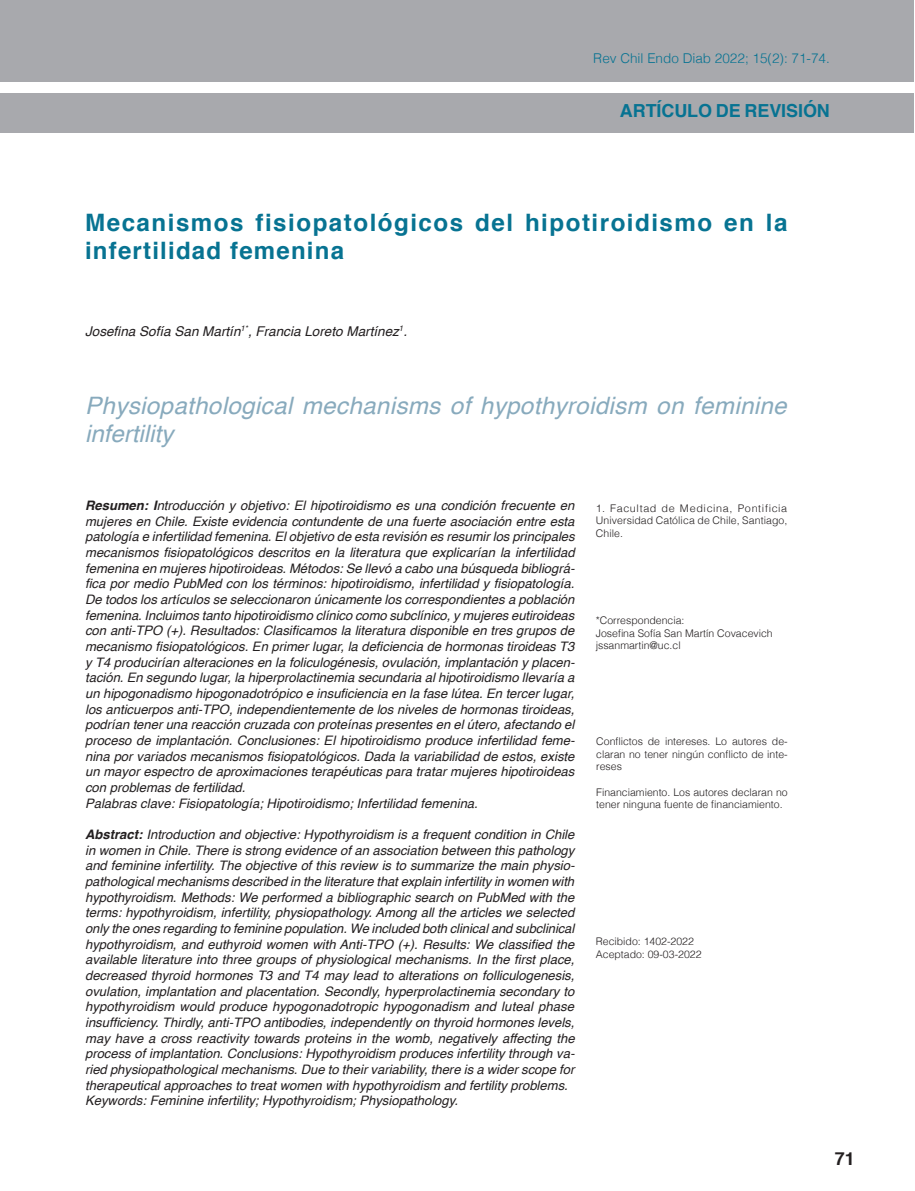
<style>
.page{position:relative;width:915px;height:1191px;background:#fff}
.page>*{position:absolute;margin:0;border:0;box-sizing:border-box;transform-origin:0 0}
.Título{font:700 24px/28.8px "Helvetica";letter-spacing:.06em;color:#077392}
.Titule{font:italic 24px/28.8px "Helvetica";letter-spacing:.015em;color:#88aabd}
.t1{font:700 18px "Helvetica";letter-spacing:-.005em;color:#077392}
.t2{font:700 18px "Helvetica";color:#231f20}
.Autores{font:italic 13.5px "Helvetica";color:#231f20}
.t3{font:300 13.5px "Helvetica";color:#077392}
.Abstract{font:italic 13.05px/15.6px "Helvetica";color:#231f20;text-align:justify}
.Correspondencia{font:300 10.5px/12.6px "Helvetica";color:#231f20;text-align:justify}
.Afilacion_1{font:300 10.5px/12.6px "Helvetica";letter-spacing:.01em;color:#231f20;text-align:justify}
.s1{font-weight:700}
</style>
<div class="page">
<div style="left:0;top:0;width:913px;height:81px;background:#a8a9ad"></div>
<div style="left:0;top:93px;width:913px;height:40px;background:#a8a9ad"></div>
<p class="t3" style="left:593px;top:46px;width:238px">Rev Chil Endo Diab 2022; 15(2): 71-74.</p>
<h2 class="t1" style="left:619px;top:96px;width:211px">ARTÍCULO DE REVISIÓN</h2>
<p class="Título" style="left:85px;top:208px;width:703px">Mecanismos fisiopatológicos del hipotiroidismo en la infertilidad femenina</p>
<p class="Autores" style="left:85px;top:320px;width:323px">Josefina Sofía San Martín<sup>1*</sup>, Francia Loreto Martínez<sup>1</sup>.</p>
<p class="Titule" style="left:85px;top:391px;width:703px">Physiopathological mechanisms of hypothyroidism on feminine infertility</p>
<p class="Abstract" style="left:85px;top:498px;width:491px"><span class="s1">Resumen: I</span>ntroducción y objetivo: El hipotiroidismo es una condición frecuente en mujeres en Chile. Existe evidencia contundente de una fuerte asociación entre esta patología e infertilidad femenina. El objetivo de esta revisión es resumir los principales mecanismos fisiopatológicos descritos en la literatura que explicarían la infertilidad femenina en mujeres hipotiroideas. Métodos: Se llevó a cabo una búsqueda bibliográ&shy;fica por medio PubMed con los términos: hipotiroidismo, infertilidad y fisiopatología.<br>De todos los artículos se seleccionaron únicamente los correspondientes a población femenina. Incluimos tanto hipotiroidismo clínico como subclínico, y mujeres eutiroideas con anti-TPO (+). Resultados: Clasificamos la literatura disponible en tres grupos de mecanismo fisiopatológicos. En primer lugar, la deficiencia de hormonas tiroideas T3 y T4 producirían alteraciones en la foliculogénesis, ovulación, implantación y placen&shy;tación. En segundo lugar, la hiperprolactinemia secundaria al hipotiroidismo llevaría a un hipogonadismo hipogonadotrópico e insuficiencia en la fase lútea. En tercer lugar, los anticuerpos anti-TPO, independientemente de los niveles de hormonas tiroideas, podrían tener una reacción cruzada con proteínas presentes en el útero, afectando el proceso de implantación. Conclusiones: El hipotiroidismo produce infertilidad feme&shy;nina por variados mecanismos fisiopatológicos. Dada la variabilidad de estos, existe un mayor espectro de aproximaciones terapéuticas para tratar mujeres hipotiroideas con problemas de fertilidad.</p>
<p class="Abstract" style="left:85px;top:795px;width:394px">Palabras clave: Fisiopatología; Hipotiroidismo; Infertilidad femenina.</p>
<p class="Abstract" style="left:85px;top:827px;width:491px"><span class="s1">Abstract:</span> Introduction and objective: Hypothyroidism is a frequent condition in Chile in women in Chile. There is strong evidence of an association between this pathology and feminine infertility. The objective of this review is to summarize the main physio&shy;pathological mechanisms described in the literature that explain infertility in women with hypothyroidism. Methods: We performed a bibliographic search on PubMed with the terms: hypothyroidism, infertility, physiopathology. Among all the articles we selected only the ones regarding to feminine population. We included both clinical and subclinical hypothyroidism, and euthyroid women with Anti-TPO (+). Results: We classified the available literature into three groups of physiological mechanisms. In the first place, decreased thyroid hormones T3 and T4 may lead to alterations on folliculogenesis, ovulation, implantation and placentation. Secondly, hyperprolactinemia secondary to hypothyroidism would produce hypogonadotropic hypogonadism and luteal phase insufficiency. Thirdly, anti-TPO antibodies, independently on thyroid hormones levels, may have a cross reactivity towards proteins in the womb, negatively affecting the process of implantation. Conclusions: Hypothyroidism produces infertility through va&shy;ried physiopathological mechanisms. Due to their variability, there is a wider scope for therapeutical approaches to treat women with hypothyroidism and fertility problems.</p>
<p class="Abstract" style="left:85px;top:1093px;width:374px">Keywords: Feminine infertility; Hypothyroidism; Physiopathology.</p>
<p class="Afilacion_1" style="left:595px;top:501px;width:193px">1. Facultad de Medicina, Pontificia Universidad Católica de Chile, Santiago, Chile.</p>
<p class="Correspondencia" style="left:595px;top:613px;width:90px">*Correspondencia:</p>
<p class="Correspondencia" style="left:595px;top:626px;width:178px">Josefina Sofía San Martín Covacevich</p>
<p class="Correspondencia" style="left:595px;top:638px;width:86px">jssanmartin@uc.cl</p>
<p class="Correspondencia" style="left:596px;top:734px;width:193px">Conflictos de intereses. Lo autores de&shy;claran no tener ningún conflicto de inte&shy;reses</p>
<p class="Correspondencia" style="left:596px;top:785px;width:193px">Financiamiento. Los autores declaran no tener ninguna fuente de financiamiento.</p>
<p class="Correspondencia" style="left:595px;top:934px;width:100px">Recibido: 1402-2022</p>
<p class="Correspondencia" style="left:595px;top:947px;width:107px">Aceptado: 09-03-2022</p>
<h2 class="t2" style="left:834px;top:1144px;width:22px">71</h2>
</div>
